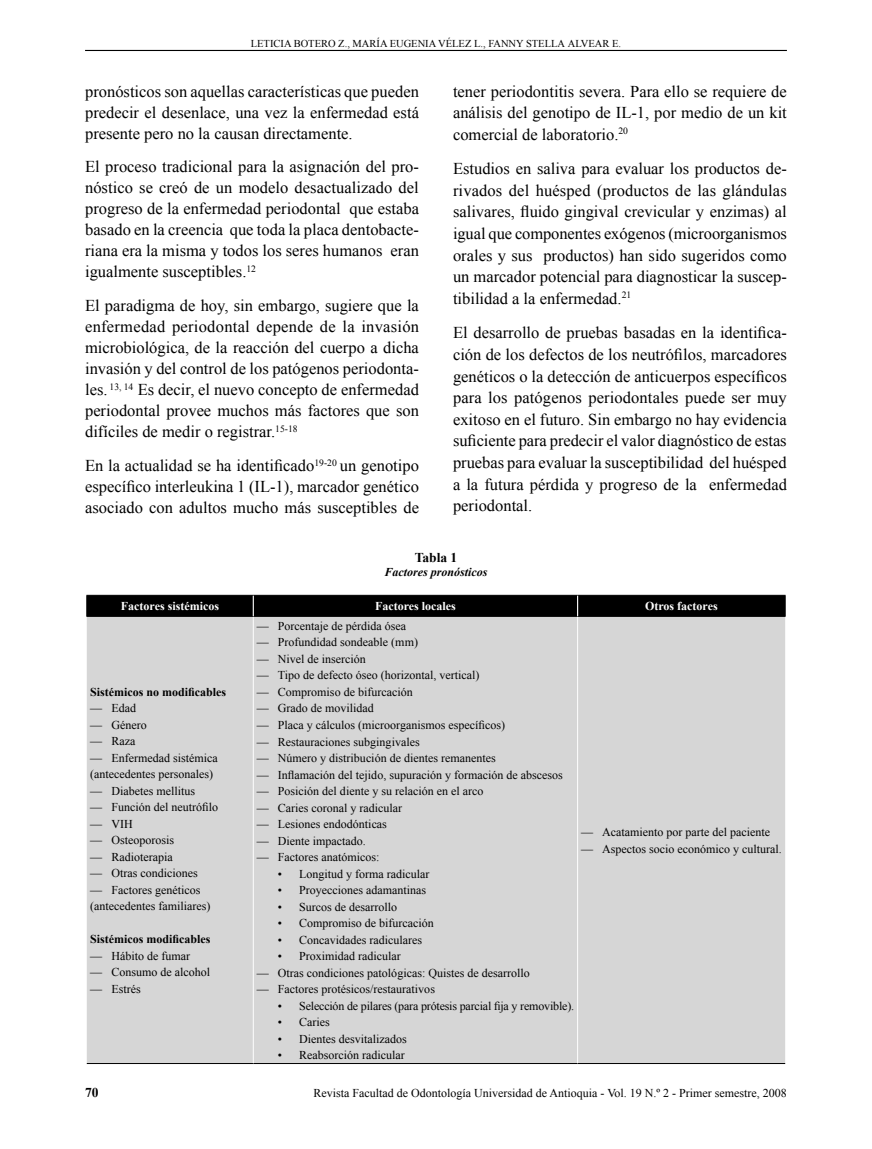
<style>
.page{position:relative;width:872px;height:1149px;background:#fff}
.page>*{position:absolute;margin:0;border:0;box-sizing:border-box;transform-origin:0 0}
.C__de_texto{font:16.5px/21.6px "Times New Roman";color:#000;text-align:justify}
.Figura-tabla{font:700 13.5px "Times New Roman";color:#000}
.Figura-tabla_TEXTO{font:12px "Times New Roman";color:#000}
.Figura-tabla_TEXTO-2{font:700 12px "Times New Roman";color:#fff}
.Figura-tabla_TEXTO-3{font:700 12px "Times New Roman";color:#000}
.Figura-tabla_02{font:italic 700 12px "Times New Roman";color:#000}
.Folio{font:10.5px "Times New Roman";color:#000}
</style>
<div class="page">
<hr style="left:85px;top:50px;width:702px;height:1px;background:#000">
<div style="left:87px;top:616px;width:698px;height:446px;background:#d6d6d6"></div>
<hr style="left:86px;top:594px;width:167px;height:1px;background:#000">
<hr style="left:253px;top:594px;width:324px;height:1px;background:#000">
<hr style="left:577px;top:594px;width:208px;height:1px;background:#000">
<hr style="left:87px;top:1062px;width:166px;height:1px;background:#000">
<hr style="left:253px;top:1062px;width:324px;height:1px;background:#000">
<hr style="left:577px;top:1062px;width:208px;height:1px;background:#000">
<div style="left:86px;top:595px;width:700px;height:21px;background:#000"></div>
<hr style="left:253px;top:616px;width:1px;height:446px;background:#fff">
<hr style="left:577px;top:616px;width:1px;height:446px;background:#fff">
<p class="Folio" style="left:251px;top:37px;width:372px">LETICIA BOTERO Z., MARÍA EUGENIA VÉLEZ L., FANNY STELLA ALVEAR E.</p>
<p class="C__de_texto" style="left:85px;top:80px;width:335px;line-height:21px">pronósticos son aquellas características que pueden predecir el desenlace, una vez la enfermedad está presente pero no la causan directamente.</p>
<p class="C__de_texto" style="left:85px;top:156px;width:335px;line-height:21px">El proceso tradicional para la asignación del pro&shy;nóstico se creó de un modelo desactualizado del progreso de la enfermedad periodontal que estaba basado en la creencia que toda la placa dentobacte&shy;riana era la misma y todos los seres humanos eran igualmente susceptibles.<sup>12</sup></p>
<p class="C__de_texto" style="left:85px;top:295px;width:335px;line-height:21px">El paradigma de hoy, sin embargo, sugiere que la enfermedad periodontal depende de la invasión microbiológica, de la reacción del cuerpo a dicha invasión y del control de los patógenos periodonta&shy;les. <sup>13,</sup> <sup>14</sup> Es decir, el nuevo concepto de enfermedad periodontal provee muchos más factores que son difíciles de medir o registrar.<sup>15-18</sup></p>
<p class="C__de_texto" style="left:85px;top:454px;width:335px;line-height:21px">En la actualidad se ha identificado<sup>19-20</sup> un genotipo específico interleukina 1 (IL-1), marcador genético asociado con adultos mucho más susceptibles de</p>
<p class="C__de_texto" style="left:453px;top:80px;width:335px">tener periodontitis severa. Para ello se requiere de análisis del genotipo de IL-1, por medio de un kit comercial de laboratorio.<sup>20</sup></p>
<p class="C__de_texto" style="left:453px;top:157px;width:335px">Estudios en saliva para evaluar los productos de&shy;rivados del huésped (productos de las glándulas salivares, fluido gingival crevicular y enzimas) al igual que componentes exógenos (microorganismos orales y sus productos) han sido sugeridos como un marcador potencial para diagnosticar la suscep&shy;tibilidad a la enfermedad.<sup>21</sup></p>
<p class="C__de_texto" style="left:453px;top:321px;width:335px">El desarrollo de pruebas basadas en la identifica&shy;ción de los defectos de los neutrófilos, marcadores genéticos o la detección de anticuerpos específicos para los patógenos periodontales puede ser muy exitoso en el futuro. Sin embargo no hay evidencia suficiente para predecir el valor diagnóstico de estas pruebas para evaluar la susceptibilidad del huésped a la futura pérdida y progreso de la enfermedad periodontal.</p>
<p class="Figura-tabla" style="left:415px;top:547px;width:44px">Tabla 1</p>
<p class="Figura-tabla_02" style="left:384px;top:563px;width:105px">Factores pronósticos</p>
<p class="Figura-tabla_TEXTO-2" style="left:121px;top:597px;width:100px">Factores sistémicos</p>
<p class="Figura-tabla_TEXTO-2" style="left:375px;top:597px;width:82px">Factores locales</p>
<p class="Figura-tabla_TEXTO-2" style="left:645px;top:597px;width:74px">Otros factores</p>
<p class="Figura-tabla_TEXTO-3" style="left:90px;top:683px;width:138px">Sistémicos no modificables</p>
<p class="Figura-tabla_TEXTO" style="left:90px;top:699px;width:47px">— Edad</p>
<p class="Figura-tabla_TEXTO" style="left:90px;top:716px;width:58px">— Género</p>
<p class="Figura-tabla_TEXTO" style="left:90px;top:732px;width:47px">— Raza</p>
<p class="Figura-tabla_TEXTO" style="left:90px;top:749px;width:129px">— Enfermedad sistémica</p>
<p class="Figura-tabla_TEXTO" style="left:90px;top:765px;width:124px">(antecedentes personales)</p>
<p class="Figura-tabla_TEXTO" style="left:90px;top:782px;width:106px">— Diabetes mellitus</p>
<p class="Figura-tabla_TEXTO" style="left:90px;top:798px;width:129px">— Función del neutrófilo</p>
<p class="Figura-tabla_TEXTO" style="left:90px;top:815px;width:44px">— VIH</p>
<p class="Figura-tabla_TEXTO" style="left:90px;top:831px;width:85px">— Osteoporosis</p>
<p class="Figura-tabla_TEXTO" style="left:90px;top:848px;width:84px">— Radioterapia</p>
<p class="Figura-tabla_TEXTO" style="left:90px;top:864px;width:109px">— Otras condiciones</p>
<p class="Figura-tabla_TEXTO" style="left:90px;top:881px;width:112px">— Factores genéticos</p>
<p class="Figura-tabla_TEXTO" style="left:90px;top:897px;width:122px">(antecedentes familiares)</p>
<p class="Figura-tabla_TEXTO-3" style="left:90px;top:930px;width:122px">Sistémicos modificables</p>
<p class="Figura-tabla_TEXTO" style="left:90px;top:947px;width:101px">— Hábito de fumar</p>
<p class="Figura-tabla_TEXTO" style="left:90px;top:963px;width:121px">— Consumo de alcohol</p>
<p class="Figura-tabla_TEXTO" style="left:90px;top:980px;width:52px">— Estrés</p>
<p class="Figura-tabla_TEXTO" style="left:257px;top:617px;width:151px">— Porcentaje de pérdida ósea</p>
<p class="Figura-tabla_TEXTO" style="left:257px;top:634px;width:163px">— Profundidad sondeable (mm)</p>
<p class="Figura-tabla_TEXTO" style="left:257px;top:650px;width:111px">— Nivel de inserción</p>
<p class="Figura-tabla_TEXTO" style="left:257px;top:667px;width:224px">— Tipo de defecto óseo (horizontal, vertical)</p>
<p class="Figura-tabla_TEXTO" style="left:257px;top:683px;width:157px">— Compromiso de bifurcación</p>
<p class="Figura-tabla_TEXTO" style="left:257px;top:700px;width:119px">— Grado de movilidad</p>
<p class="Figura-tabla_TEXTO" style="left:257px;top:716px;width:250px">— Placa y cálculos (microorganismos específicos)</p>
<p class="Figura-tabla_TEXTO" style="left:257px;top:733px;width:164px">— Restauraciones subgingivales</p>
<p class="Figura-tabla_TEXTO" style="left:257px;top:749px;width:240px">— Número y distribución de dientes remanentes</p>
<p class="Figura-tabla_TEXTO" style="left:257px;top:766px;width:307px">— Inflamación del tejido, supuración y formación de abscesos</p>
<p class="Figura-tabla_TEXTO" style="left:257px;top:782px;width:228px">— Posición del diente y su relación en el arco</p>
<p class="Figura-tabla_TEXTO" style="left:257px;top:799px;width:147px">— Caries coronal y radicular</p>
<p class="Figura-tabla_TEXTO" style="left:257px;top:815px;width:132px">— Lesiones endodónticas</p>
<p class="Figura-tabla_TEXTO" style="left:257px;top:832px;width:111px">— Diente impactado.</p>
<p class="Figura-tabla_TEXTO" style="left:257px;top:848px;width:124px">— Factores anatómicos:</p>
<p class="Figura-tabla_TEXTO" style="left:278px;top:865px;width:153px">• Longitud y forma radicular</p>
<p class="Figura-tabla_TEXTO" style="left:278px;top:881px;width:150px">• Proyecciones adamantinas</p>
<p class="Figura-tabla_TEXTO" style="left:278px;top:898px;width:121px">• Surcos de desarrollo</p>
<p class="Figura-tabla_TEXTO" style="left:278px;top:914px;width:157px">• Compromiso de bifurcación</p>
<p class="Figura-tabla_TEXTO" style="left:278px;top:931px;width:146px">• Concavidades radiculares</p>
<p class="Figura-tabla_TEXTO" style="left:278px;top:947px;width:124px">• Proximidad radicular</p>
<p class="Figura-tabla_TEXTO" style="left:257px;top:964px;width:274px">— Otras condiciones patológicas: Quistes de desarrollo</p>
<p class="Figura-tabla_TEXTO" style="left:257px;top:980px;width:180px">— Factores protésicos/restaurativos</p>
<p class="Figura-tabla_TEXTO" style="left:278px;top:997px;width:298px">• Selección de pilares (para prótesis parcial fija y removible).</p>
<p class="Figura-tabla_TEXTO" style="left:278px;top:1013px;width:53px">• Caries</p>
<p class="Figura-tabla_TEXTO" style="left:278px;top:1030px;width:130px">• Dientes desvitalizados</p>
<p class="Figura-tabla_TEXTO" style="left:278px;top:1046px;width:128px">• Reabsorción radicular</p>
<p class="Figura-tabla_TEXTO" style="left:581px;top:824px;width:191px">— Acatamiento por parte del paciente</p>
<p class="Figura-tabla_TEXTO" style="left:581px;top:840px;width:202px">— Aspectos socio económico y cultural.</p>
<p class="Figura-tabla" style="left:85px;top:1082px;width:15px">70</p>
<p class="Figura-tabla_TEXTO" style="left:313px;top:1084px;width:475px">Revista Facultad de Odontología Universidad de Antioquia - Vol. 19 N.º 2 - Primer semestre, 2008</p>
</div>
